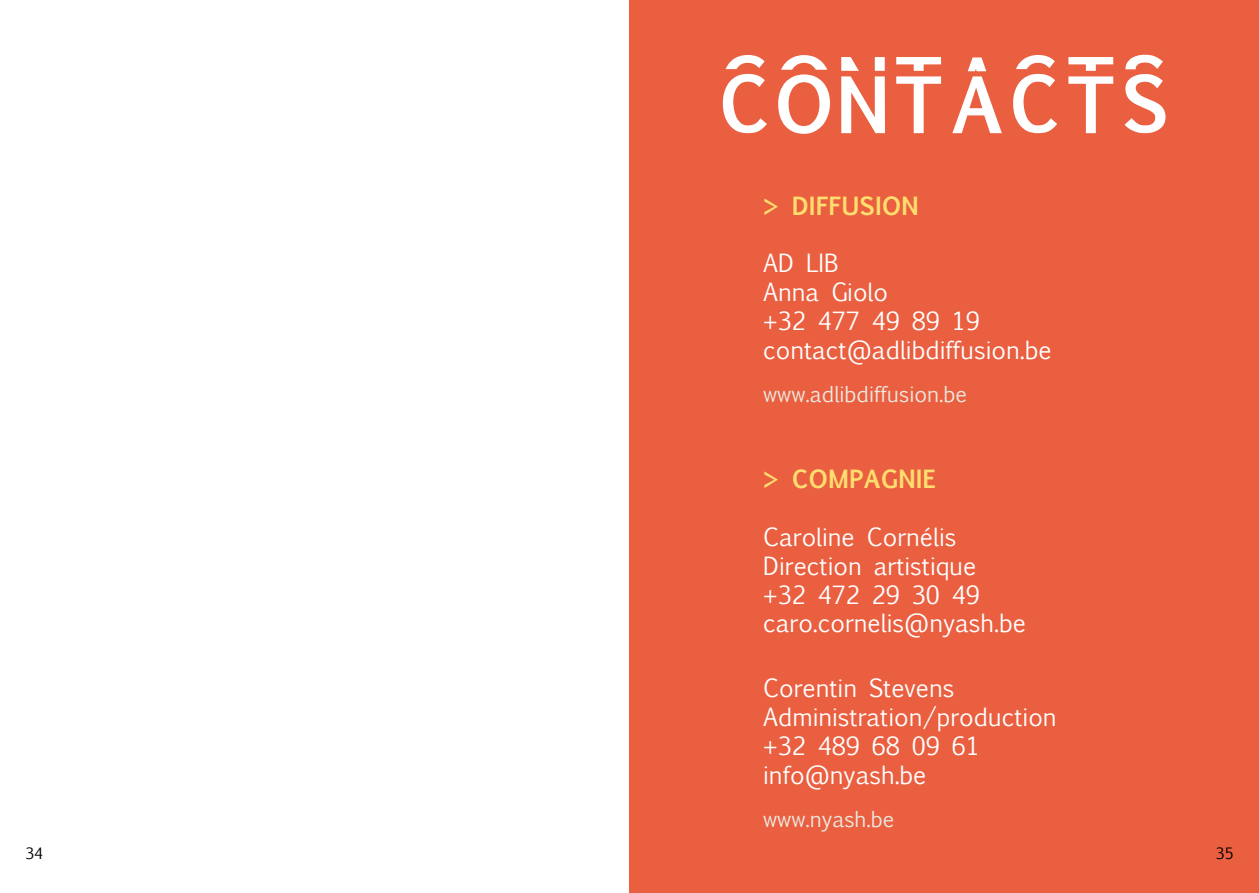
<style>
.page{position:relative;width:1259px;height:893px;background:#fff}
.page>*{position:absolute;margin:0;border:0;box-sizing:border-box;transform-origin:0 0}
.t1{font:109.5px "NYASHFONT Regular";letter-spacing:-.05em;color:#fff}
.t2{font:24px/28.8px "Euphemia UCAS";color:#fff}
.t3{font:700 24px "Euphemia UCAS";color:#ffdd6f}
.t4{font:21px "Euphemia UCAS";color:#ece8df}
.t5{font:15px "Euphemia UCAS";color:#000}
</style>
<div class="page">
<div style="left:629px;top:0;width:630px;height:893px;background:#e95f40"></div>
<h1 class="t1" style="left:714px;top:48px;width:461px">CONTACTS</h1>
<p class="t3" style="left:763px;top:188px;width:157px">&gt; DIFFUSION</p>
<p class="t2" style="left:763px;top:249px;width:290px">AD LIB<br>Anna Giolo<br>+32 477 49 89 19 contact@adlibdiffusion.be</p>
<p class="t4" style="left:763px;top:379px;width:205px">www.adlibdiffusion.be</p>
<p class="t3" style="left:763px;top:461px;width:174px">&gt; COMPAGNIE</p>
<p class="t2" style="left:763px;top:522px;width:264px">Caroline Cornélis<br>Direction artistique<br>+32 472 29 30 49 caro.cornelis@nyash.be</p>
<p class="t2" style="left:763px;top:674px;width:295px">Corentin Stevens<br>Administration/production +32 489 68 09 61 info@nyash.be</p>
<p class="t4" style="left:763px;top:804px;width:133px">www.nyash.be</p>
<p class="t5" style="left:26px;top:842px;width:19px">34</p>
<p class="t5" style="left:1216px;top:842px;width:19px">35</p>
</div>
